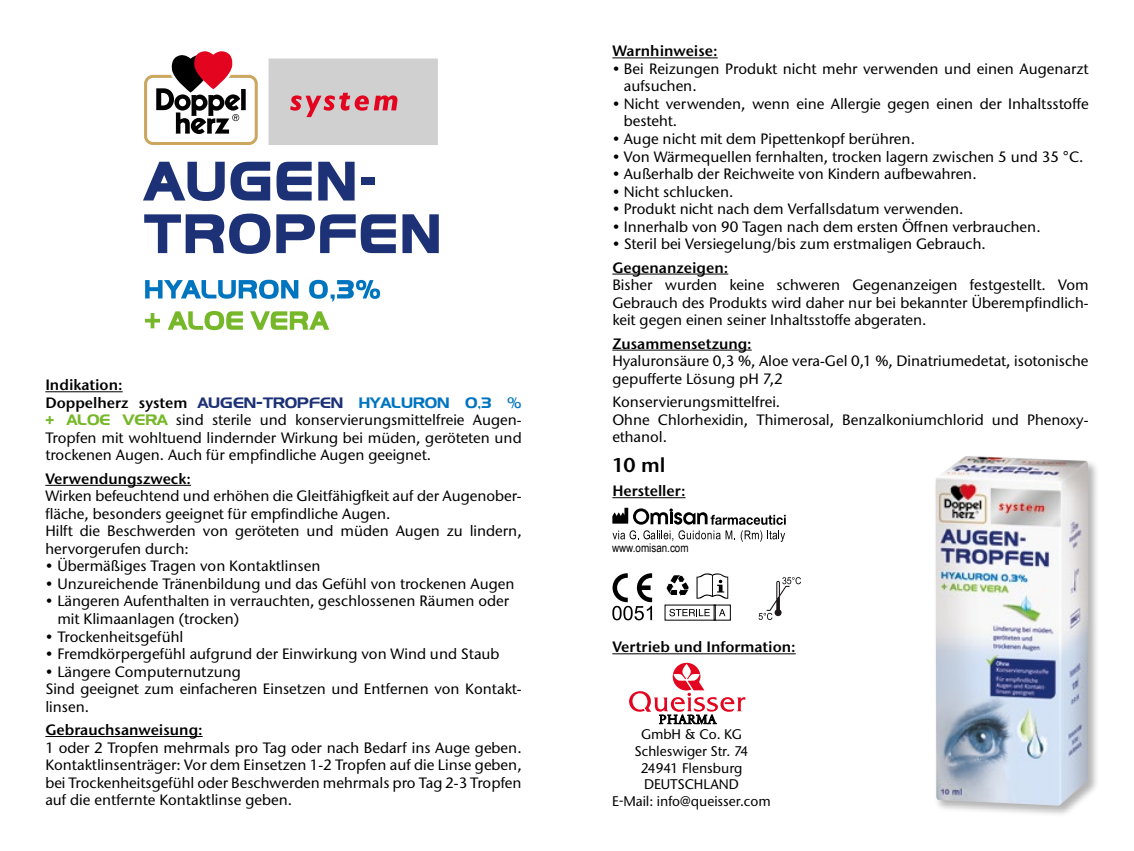
<style>
.page{position:relative;width:1134px;height:851px;background:#fff}
.page>*{position:absolute;margin:0;border:0;box-sizing:border-box;transform-origin:0 0}
.t1{font:600 20px "Stone Sans ITC Pro";color:#000}
.t2{font:500 15px/17.6px "Stone Sans ITC Pro";color:#000}
.t3{font:600 15px "Stone Sans ITC Pro";color:#000}
.t4{font:500 14px/16.8px "Stone Sans ITC Pro";color:#000;text-align:center}
.t5{font:12px "Arial Narrow";color:#000}
.s1{font-weight:600}
.s2{font-family:"Denmark";font-weight:400;color:#1d3176}
.s3{font-family:"Denmark";font-weight:400;color:#0075bf}
.s4{font-family:"Denmark";font-weight:400;color:#76b82a}
</style>
<div class="page">
<svg style="left:144px;top:51px;width:114px;height:94px"></svg>
<div style="left:269px;top:58px;width:169px;height:87px;background:#d0d0d0"></div>
<svg style="left:290px;top:93px;width:107px;height:24px"></svg>
<hr style="left:45px;top:391px;width:78px;height:1px;background:#000">
<hr style="left:45px;top:485px;width:146px;height:1px;background:#000">
<hr style="left:45px;top:736px;width:158px;height:1px;background:#000">
<svg style="left:143px;top:162px;width:127px;height:39px"></svg>
<svg style="left:276px;top:162px;width:36px;height:38px"></svg>
<svg style="left:318px;top:162px;width:37px;height:38px"></svg>
<div style="left:361px;top:177px;width:14px;height:8px;background:#1d3176"></div>
<svg style="left:144px;top:213px;width:126px;height:41px"></svg>
<svg style="left:276px;top:214px;width:120px;height:39px"></svg>
<svg style="left:402px;top:214px;width:37px;height:39px"></svg>
<svg style="left:145px;top:280px;width:153px;height:19px"></svg>
<svg style="left:309px;top:280px;width:71px;height:22px"></svg>
<svg style="left:145px;top:313px;width:15px;height:15px"></svg>
<svg style="left:168px;top:311px;width:75px;height:19px"></svg>
<svg style="left:250px;top:311px;width:79px;height:19px"></svg>
<hr style="left:612px;top:57px;width:106px;height:1px;background:#000">
<hr style="left:612px;top:273px;width:116px;height:1px;background:#000">
<hr style="left:612px;top:349px;width:140px;height:1px;background:#000">
<hr style="left:612px;top:497px;width:73px;height:1px;background:#000">
<hr style="left:612px;top:653px;width:184px;height:1px;background:#000">
<svg style="left:612px;top:573px;width:40px;height:47px"></svg>
<svg style="left:667px;top:575px;width:22px;height:21px"></svg>
<svg style="left:696px;top:573px;width:32px;height:25px"></svg>
<svg style="left:759px;top:577px;width:42px;height:43px"></svg>
<svg style="left:669px;top:608px;width:41px;height:8px"></svg>
<svg style="left:719px;top:609px;width:6px;height:7px"></svg>
<div style="left:714px;top:604px;width:16px;height:16px;border:1px solid #000"></div>
<svg style="left:612px;top:507px;width:174px;height:17px"></svg>
<svg style="left:612px;top:530px;width:123px;height:11px"></svg>
<svg style="left:741px;top:530px;width:44px;height:11px"></svg>
<svg style="left:629px;top:662px;width:116px;height:62px"></svg>
<div style="left:933px;top:454px;width:166px;height:362px;background:#000;opacity:.3"></div>
<img style="left:935px;top:456px;width:153px;height:349px">
<p class="t2" style="left:45px;top:376px;width:478px"><span class="s1">Indikation:<br>Doppelherz system</span> <span class="s2">AUGEN-TROPFEN</span> <span class="s3">HYALURON 0,3 % </span><span class="s4">+ ALOE VERA</span> sind sterile und konservierungsmittelfreie Augen-Tropfen mit wohltuend lindernder Wirkung bei müden, geröteten und trockenen Augen. Auch für empfindliche Augen geeignet.</p>
<p class="t3" style="left:45px;top:469px;width:147px">Verwendungszweck:</p>
<p class="t2" style="left:45px;top:487px;width:478px">Wirken befeuchtend und erhöhen die Gleitfähigfkeit auf der Augenober&shy;fläche, besonders geeignet für empfindliche Augen.<br>Hilft die Beschwerden von geröteten und müden Augen zu lindern, hervorgerufen durch:</p>
<p class="t2" style="left:45px;top:557px;width:277px">• Übermäßiges Tragen von Kontaktlinsen</p>
<p class="t2" style="left:45px;top:574px;width:471px">• Unzureichende Tränenbildung und das Gefühl von trockenen Augen</p>
<p class="t2" style="left:57px;top:592px;width:453px;text-indent:-12px">• Längeren Aufenthalten in verrauchten, geschlossenen Räumen oder mit Klimaanlagen (trocken)</p>
<p class="t2" style="left:45px;top:627px;width:140px">• Trockenheitsgefühl</p>
<p class="t2" style="left:45px;top:644px;width:456px">• Fremdkörpergefühl aufgrund der Einwirkung von Wind und Staub</p>
<p class="t2" style="left:45px;top:662px;width:478px">• Längere Computernutzung<br>Sind geeignet zum einfacheren Einsetzen und Entfernen von Kontakt&shy;linsen.</p>
<p class="t3" style="left:45px;top:720px;width:159px">Gebrauchsanweisung:</p>
<p class="t2" style="left:45px;top:738px;width:478px;text-align:justify">1 oder 2 Tropfen mehrmals pro Tag oder nach Bedarf ins Auge geben.<br>Kontaktlinsenträger: Vor dem Einsetzen 1-2 Tropfen auf die Linse geben, bei Trockenheitsgefühl oder Beschwerden mehrmals pro Tag 2-3 Tropfen auf die entfernte Kontaktlinse geben.</p>
<p class="t3" style="left:612px;top:42px;width:107px">Warnhinweise:</p>
<p class="t2" style="left:624px;top:60px;width:466px;text-indent:-11px">• Bei Reizungen Produkt nicht mehr verwenden und einen Augenarzt aufsuchen.</p>
<p class="t2" style="left:624px;top:95px;width:466px;text-indent:-11px">• Nicht verwenden, wenn eine Allergie gegen einen der Inhaltsstoffe besteht.</p>
<p class="t2" style="left:612px;top:130px;width:304px">• Auge nicht mit dem Pipettenkopf berühren.</p>
<p class="t2" style="left:612px;top:147px;width:473px">• Von Wärmequellen fernhalten, trocken lagern zwischen 5 und 35 °C.</p>
<p class="t2" style="left:612px;top:165px;width:366px">• Außerhalb der Reichweite von Kindern aufbewahren.</p>
<p class="t2" style="left:612px;top:182px;width:123px">• Nicht schlucken.</p>
<p class="t2" style="left:612px;top:200px;width:353px">• Produkt nicht nach dem Verfallsdatum verwenden.</p>
<p class="t2" style="left:612px;top:217px;width:430px">• Innerhalb von 90 Tagen nach dem ersten Öffnen verbrauchen.</p>
<p class="t2" style="left:612px;top:235px;width:375px">• Steril bei Versiegelung/bis zum erstmaligen Gebrauch.</p>
<p class="t3" style="left:612px;top:258px;width:117px">Gegenanzeigen:</p>
<p class="t2" style="left:612px;top:276px;width:478px;text-align:justify">Bisher wurden keine schweren Gegenanzeigen festgestellt. Vom Gebrauch des Produkts wird daher nur bei bekannter Überempfindlich&shy;keit gegen einen seiner Inhaltsstoffe abgeraten.</p>
<p class="t3" style="left:612px;top:334px;width:141px">Zusammensetzung:</p>
<p class="t2" style="left:612px;top:352px;width:478px">Hyaluronsäure 0,3 %, Aloe vera-Gel 0,1 %, Dinatriumedetat, isotonische gepufferte Lösung pH 7,2</p>
<p class="t2" style="left:612px;top:393px;width:477px">Konservierungsmittelfrei.<br>Ohne Chlorhexidin, Thimerosal, Benzalkoniumchlorid und Phenoxy&shy;ethanol.</p>
<h1 class="t1" style="left:612px;top:453px;width:55px">10 ml</h1>
<p class="t3" style="left:612px;top:481px;width:75px">Hersteller:</p>
<p class="t5" style="left:612px;top:539px;width:78px">www.omisan.com</p>
<p class="t3" style="left:612px;top:637px;width:185px">Vertrieb und Information:</p>
<p class="t4" style="left:612px;top:725px;width:160px">GmbH &amp; Co. KG<br>Schleswiger Str. 74<br>24941 Flensburg<br>DEUTSCHLAND<br>E-Mail: info@queisser.com</p>
</div>
